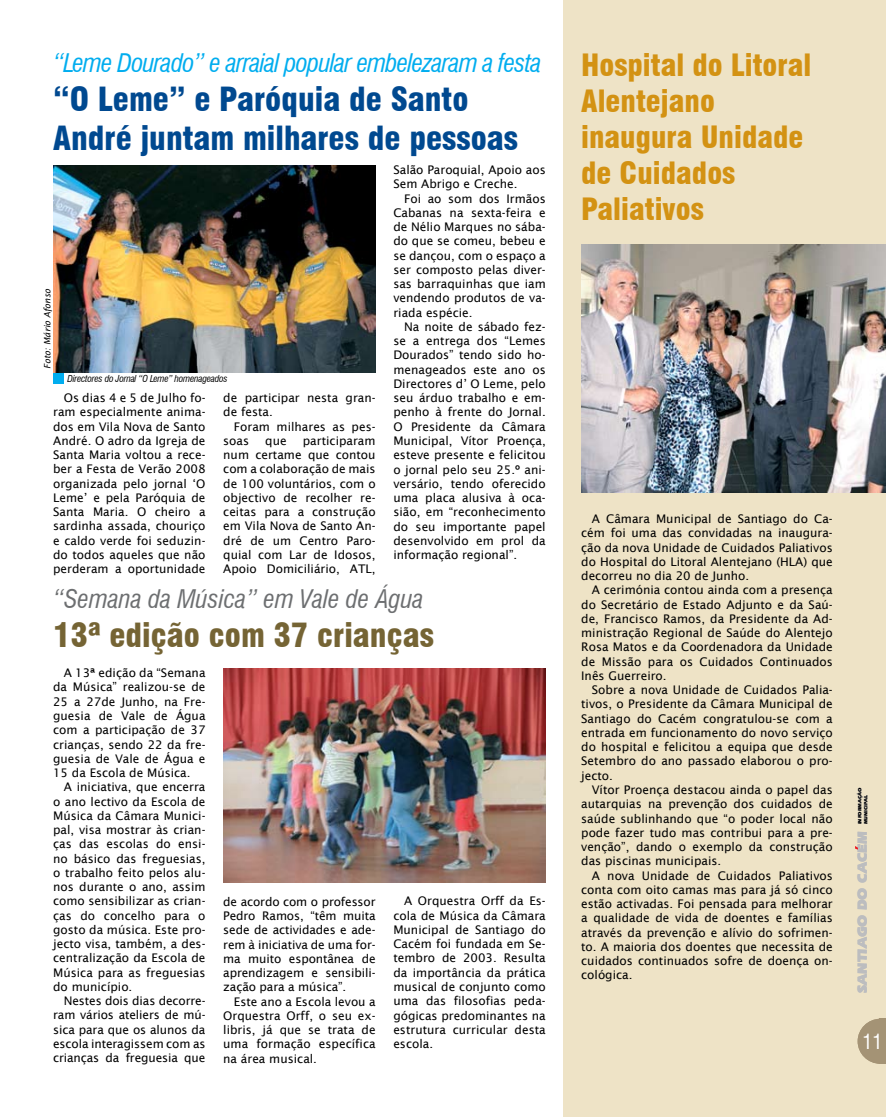
<style>
.page{position:relative;width:886px;height:1117px;background:#fff}
.page>*{position:absolute;margin:0;border:0;box-sizing:border-box;transform-origin:0 0}
.t1{font:900 condensed 32.5px/39px "Swiss 721 BT";color:#004990}
.t2{font:900 condensed 32.5px "Swiss 721 BT";color:#756434}
.t3{font:900 condensed 30px/36px "Swiss 721 BT";color:#d39213}
.t4{font:italic condensed 25px "Swiss 721 BT";letter-spacing:-.03em;color:#00adef}
.t5{font:italic condensed 25px "Swiss 721 BT";color:#6d6f71}
.t6{font:condensed 20px "Swiss 721 BT";color:#fff}
.t7{font:900 13.75px "Eras IT Cby BT";color:#bcbdbf}
.t8{font:11.88px/14.2px "Lucida Sans";color:#000;text-align:justify}
.t9{font:italic condensed 9.38px "Swiss 721 BT";letter-spacing:-.02em;color:#000}
.t10{font:italic 8.75px "Lucida Sans";color:#000}
.t11{font:900 5px/6px "Eras IT Cby BT";color:#000}
</style>
<div class="page">
<div style="left:563px;top:0;width:323px;height:1116px;background:#eee3c6"></div>
<div style="left:53px;top:372px;width:11px;height:11px;background:#00adef"></div>
<svg style="left:857px;top:1018px;width:22px;height:45px"></svg>
<div style="left:879px;top:1018px;width:7px;height:45px;background:#a49375"></div>
<img style="left:53px;top:165px;width:323px;height:207px">
<img style="left:223px;top:668px;width:323px;height:214px">
<img style="left:581px;top:244px;width:305px;height:248px">
<h3 class="t4" style="left:53px;top:48px;width:490px">“Leme Dourado” e arraial popular embelezaram a festa</h3>
<h1 class="t1" style="left:53px;top:80px;width:466px">“O Leme” e Paróquia de Santo<br>André juntam milhares de pessoas</h1>
<p class="t8" style="left:393px;top:163px;width:154px">Salão Paroquial, Apoio aos<br>Sem Abrigo e Creche.</p>
<p class="t8" style="left:393px;top:191px;width:154px;text-indent:11px">Foi ao som dos Irmãos Cabanas na sexta-feira e de Nélio Marques no sába&shy;do que se comeu, bebeu e se dançou, com o espaço a ser composto pelas diver&shy;sas barraquinhas que iam vendendo produtos de va&shy;riada espécie.</p>
<p class="t8" style="left:393px;top:319px;width:154px;text-indent:11px">Na noite de sábado fez&shy;se a entrega dos “Lemes Dourados” tendo sido ho&shy;menageados este ano os Directores d’ O Leme, pelo seu árduo trabalho e em&shy;penho à frente do Jornal.<br>O Presidente da Câmara Municipal, Vítor Proença, esteve presente e felicitou o jornal pelo seu 25.º ani&shy;versário, tendo oferecido uma placa alusiva à oca&shy;sião, em “reconhecimento do seu importante papel desenvolvido em prol da informação regional”.</p>
<h3 class="t5" style="left:53px;top:583px;width:372px">“Semana da Música” em Vale de Água</h3>
<h1 class="t2" style="left:53px;top:615px;width:382px">13ª edição com 37 crianças</h1>
<p class="t8" style="left:53px;top:665px;width:154px;text-indent:11px">A 13ª edição da “Semana da Música” realizou-se de 25 a 27de Junho, na Fre&shy;guesia de Vale de Água com a participação de 37 crianças, sendo 22 da fre&shy;guesia de Vale de Água e 15 da Escola de Música.</p>
<p class="t8" style="left:53px;top:779px;width:154px;text-indent:11px">A iniciativa, que encerra o ano lectivo da Escola de Música da Câmara Munici&shy;pal, visa mostrar às crian&shy;ças das escolas do ensi&shy;no básico das freguesias, o trabalho feito pelos alu&shy;nos durante o ano, assim como sensibilizar as crian&shy;ças do concelho para o gosto da música. Este pro&shy;jecto visa, também, a des&shy;centralização da Escola de Música para as freguesias do município.</p>
<p class="t8" style="left:53px;top:993px;width:154px;text-indent:11px">Nestes dois dias decorre&shy;ram vários ateliers de mú&shy;sica para que os alunos da escola interagissem com as crianças da freguesia que</p>
<p class="t10" style="left:42px;top:368px;width:81px;rotate:-90deg">Foto: Mário Afonso</p>
<p class="t9" style="left:67px;top:373px;width:162px">Directores do Jornal “O Leme” homenageados</p>
<p class="t8" style="left:53px;top:390px;width:154px;text-indent:11px">Os dias 4 e 5 de Julho fo&shy;ram especialmente anima&shy;dos em Vila Nova de Santo André. O adro da Igreja de Santa Maria voltou a rece&shy;ber a Festa de Verão 2008 organizada pelo jornal ‘O Leme’ e pela Paróquia de Santa Maria. O cheiro a sardinha assada, chouriço e caldo verde foi seduzin&shy;do todos aqueles que não perderam a oportunidade</p>
<p class="t8" style="left:223px;top:390px;width:154px">de participar nesta gran&shy;de festa.</p>
<p class="t8" style="left:223px;top:419px;width:154px;text-indent:11px">Foram milhares as pes&shy;soas</p>
<p class="t8" style="left:223px;top:433px;width:154px;text-indent:80px">participaram num certame que contou com a colaboração de mais de 100 voluntários, com o objectivo de recolher re&shy;ceitas para a construção em Vila Nova de Santo An&shy;dré de um Centro Paro&shy;quial com Lar de Idosos, Apoio Domiciliário, ATL,</p>
<p class="t8" style="left:265px;top:433px;width:23px">que</p>
<p class="t8" style="left:393px;top:893px;width:154px;text-indent:11px">A Orquestra Orff da Es&shy;cola de Música da Câmara Municipal de Santiago do Cacém foi fundada em Se&shy;tembro de 2003. Resulta da importância da prática musical de conjunto como uma das filosofias peda&shy;gógicas predominantes na estrutura curricular desta escola.</p>
<p class="t8" style="left:223px;top:894px;width:154px">de acordo com o professor Pedro Ramos, “têm muita sede de actividades e ade&shy;rem à iniciativa de uma for&shy;ma muito espontânea de aprendizagem e sensibili&shy;zação para a música”.</p>
<p class="t8" style="left:223px;top:993px;width:154px;text-indent:11px">Este ano a Escola levou a Orquestra Orff, o seu ex&shy;libris, já que se trata de uma formação específica na área musical.</p>
<h2 class="t3" style="left:581px;top:47px;width:232px">Hospital do Litoral<br>Alentejano inaugura Unidade de Cuidados<br>Paliativos</h2>
<p class="t8" style="left:581px;top:511px;width:253px;text-indent:11px">A Câmara Municipal de Santiago do Ca&shy;cém foi uma das convidadas na inaugura&shy;ção da nova Unidade de Cuidados Paliativos do Hospital do Litoral Alentejano (HLA) que decorreu no dia 20 de Junho.</p>
<p class="t8" style="left:581px;top:582px;width:253px;text-indent:11px">A cerimónia contou ainda com a presença do Secretário de Estado Adjunto e da Saú&shy;de, Francisco Ramos, da Presidente da Ad&shy;ministração Regional de Saúde do Alentejo Rosa Matos e da Coordenadora da Unidade de Missão para os Cuidados Continuados Inês Guerreiro.</p>
<p class="t8" style="left:581px;top:682px;width:253px;text-indent:11px">Sobre a nova Unidade de Cuidados Palia&shy;tivos, o Presidente da Câmara Municipal de Santiago do Cacém congratulou-se com a entrada em funcionamento do novo serviço do hospital e felicitou a equipa que desde Setembro do ano passado elaborou o pro&shy;jecto.</p>
<p class="t8" style="left:581px;top:782px;width:253px;text-indent:11px">Vítor Proença destacou ainda o papel das autarquias na prevenção dos cuidados de saúde sublinhando que “o poder local não pode fazer tudo mas contribui para a pre&shy;venção”, dando o exemplo da construção das piscinas municipais.</p>
<p class="t8" style="left:581px;top:867px;width:253px;text-indent:11px">A nova Unidade de Cuidados Paliativos conta com oito camas mas para já só cinco estão activadas. Foi pensada para melhorar a qualidade de vida de doentes e famílias através da prevenção e alívio do sofrimen&shy;to. A maioria dos doentes que necessita de cuidados continuados sofre de doença on&shy;cológica.</p>
<p class="t11" style="left:857px;top:824px;width:39px;rotate:-90deg">INFORMAÇÃO<br>MUNICIPAL</p>
<p class="t7" style="left:854px;top:992px;width:163px;rotate:-90deg">SANTIAGO DO CACEM</p>
<h3 class="t6" style="left:862px;top:1029px;width:21px">11</h3>
</div>
